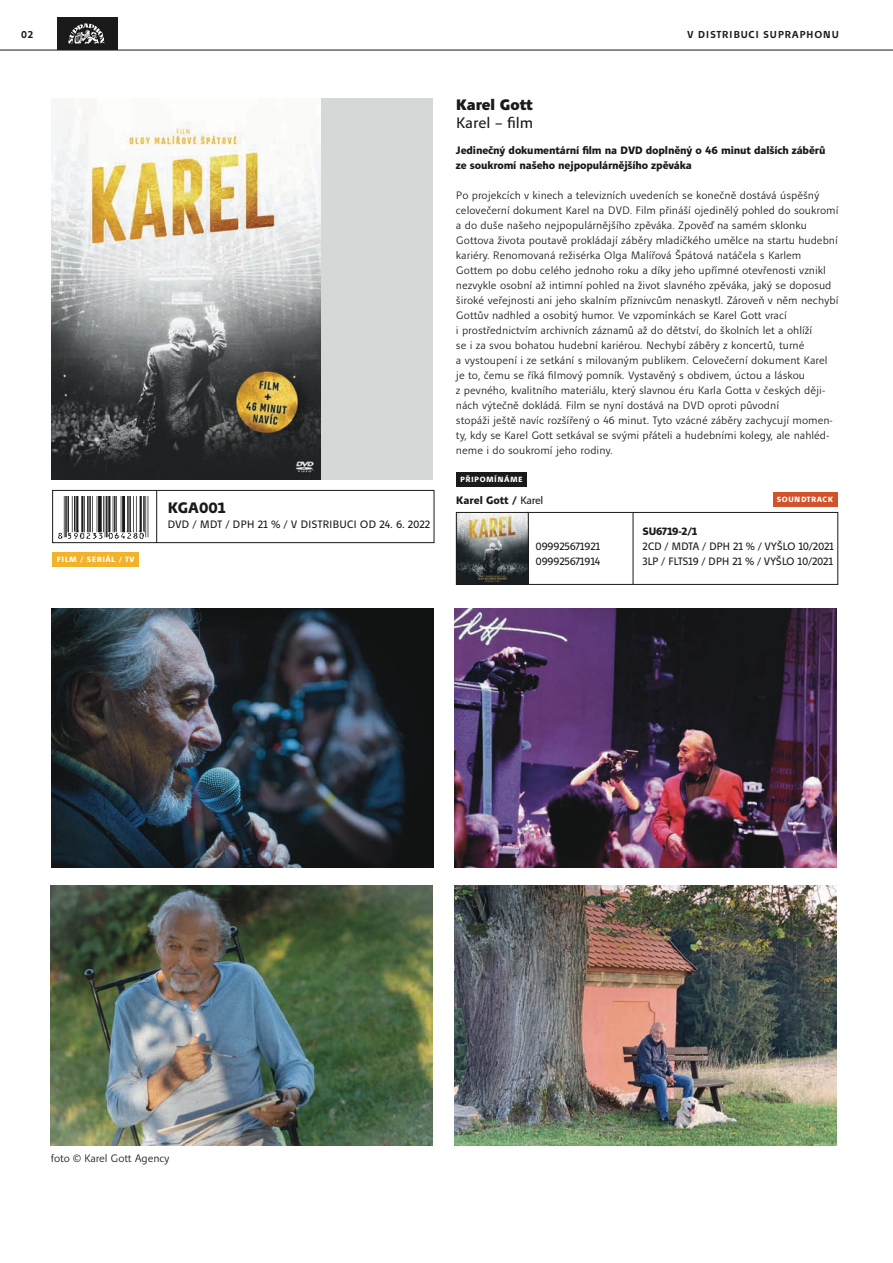
<style>
.page{position:relative;width:893px;height:1263px;background:#fff}
.page>*{position:absolute;margin:0;border:0;box-sizing:border-box;transform-origin:0 0}
.t1{font:18px "Quodlibet Sans";color:#1a1a1a}
.t2{font:900 18px "Quodlibet Sans";color:#1a1a1a}
.t3{font:800 18px "Quodlibet Sans";color:#1a1a1a}
.t4{font:300 12.75px/15px "Quodlibet Sans";color:#1a1a1a}
.t5{font:800 12.75px/15px "Quodlibet Sans";letter-spacing:-.01em;color:#1a1a1a}
.t6{font:12.75px/15px "Quodlibet Sans";letter-spacing:-.02em;color:#1a1a1a}
.t7{font:700 12px "Quodlibet Sans";letter-spacing:.05em;color:#1a1a1a}
.t8{font:800 9px "Quodlibet Sans";letter-spacing:.05em;color:#fff}
.s1{font-weight:400}
</style>
<div class="page">
<div style="left:57px;top:17px;width:61px;height:33px;background:#1a1a1a"></div>
<svg style="left:68px;top:23px;width:36px;height:21px"></svg>
<hr style="left:0;top:50px;width:893px;height:1px;background:#1a1a1a">
<img style="left:58px;top:497px;width:100px;height:44px">
<div style="left:52px;top:490px;width:382px;height:53px;border:1px solid #1a1a1a"></div>
<hr style="left:156px;top:490px;width:1px;height:53px;background:#1a1a1a">
<div style="left:53px;top:552px;width:86px;height:14px;background:#f2b32b"></div>
<div style="left:52px;top:99px;width:381px;height:381px;background:#d6d8d8"></div>
<img style="left:52px;top:99px;width:269px;height:381px">
<div style="left:773px;top:492px;width:64px;height:15px;background:#d1532b"></div>
<div style="left:456px;top:472px;width:71px;height:14px;background:#1a1a1a"></div>
<hr style="left:633px;top:512px;width:1px;height:73px;background:#1a1a1a">
<div style="left:527px;top:512px;width:311px;height:73px;border:1px solid #1a1a1a"></div>
<img style="left:458px;top:514px;width:69px;height:69px">
<div style="left:456px;top:512px;width:73px;height:73px;border:1px solid #1a1a1a"></div>
<img style="left:455px;top:608px;width:382px;height:259px">
<img style="left:51px;top:886px;width:382px;height:259px">
<img style="left:455px;top:886px;width:382px;height:259px">
<img style="left:52px;top:608px;width:381px;height:259px">
<p class="t7" style="left:21px;top:28px;width:14px">02</p>
<p class="t7" style="left:687px;top:28px;width:153px">V DISTRIBUCI SUPRAPHONU</p>
<h1 class="t2" style="left:456px;top:94px;width:79px">Karel Gott</h1>
<h1 class="t1" style="left:456px;top:113px;width:79px">Karel – film</h1>
<p class="t8" style="left:57px;top:554px;width:79px">FILM / SERIÁL / TV</p>
<h1 class="t3" style="left:167px;top:497px;width:60px">KGA001</h1>
<p class="t6" style="left:167px;top:517px;width:265px">DVD / MDT / DPH 21 % / V DISTRIBUCI OD 24. 6. 2022</p>
<p class="t5" style="left:456px;top:142px;width:371px">Jedinečný dokumentární film na DVD doplněný o 46 minut dalších záběrů ze soukromí našeho nejpopulárnějšího zpěváka</p>
<p class="t4" style="left:456px;top:187px;width:384px">Po projekcích v kinech a televizních uvedeních se konečně dostává úspěšný celovečerní dokument Karel na DVD. Film přináší ojedinělý pohled do soukromí a do duše našeho nejpopulárnějšího zpěváka. Zpověď na samém sklonku Gottova života poutavě prokládají záběry mladičkého umělce na startu hudební kariéry. Renomovaná režisérka Olga Malířová Špátová natáčela s Karlem Gottem po dobu celého jednoho roku a díky jeho upřímné otevřenosti vznikl nezvykle osobní až intimní pohled na život slavného zpěváka, jaký se doposud široké veřejnosti ani jeho skalním příznivcům nenaskytl. Zároveň v něm nechybí Gottův nadhled a osobitý humor. Ve vzpomínkách se Karel Gott vrací<br>i prostřednictvím archivních záznamů až do dětství, do školních let a ohlíží<br>se i za svou bohatou hudební kariérou. Nechybí záběry z koncertů, turné<br>a vystoupení i ze setkání s milovaným publikem. Celovečerní dokument Karel je to, čemu se říká filmový pomník. Vystavěný s obdivem, úctou a láskou<br>z pevného, kvalitního materiálu, který slavnou éru Karla Gotta v českých ději&shy;nách výtečně dokládá. Film se nyní dostává na DVD oproti původní<br>stopáži ještě navíc rozšířený o 46 minut. Tyto vzácné záběry zachycují momen&shy;ty, kdy se Karel Gott setkával se svými přáteli a hudebními kolegy, ale nahléd&shy;neme i do soukromí jeho rodiny.</p>
<p class="t8" style="left:460px;top:474px;width:64px">PŘIPOMÍNÁME</p>
<p class="t5" style="left:456px;top:493px;width:89px">Karel Gott / <span class="s1">Karel</span></p>
<p class="t6" style="left:536px;top:539px;width:66px">099925671921<br>099925671914</p>
<p class="t8" style="left:777px;top:494px;width:58px">SOUNDTRACK</p>
<p class="t5" style="left:642px;top:524px;width:56px">SU6719-2/1</p>
<p class="t6" style="left:642px;top:539px;width:193px">2CD / MDTA / DPH 21 % / VYŠLO 10/2021<br>3LP / FLTS19 / DPH 21 % / VYŠLO 10/2021</p>
<p class="t4" style="left:51px;top:1151px;width:120px">foto © Karel Gott Agency</p>
</div>
